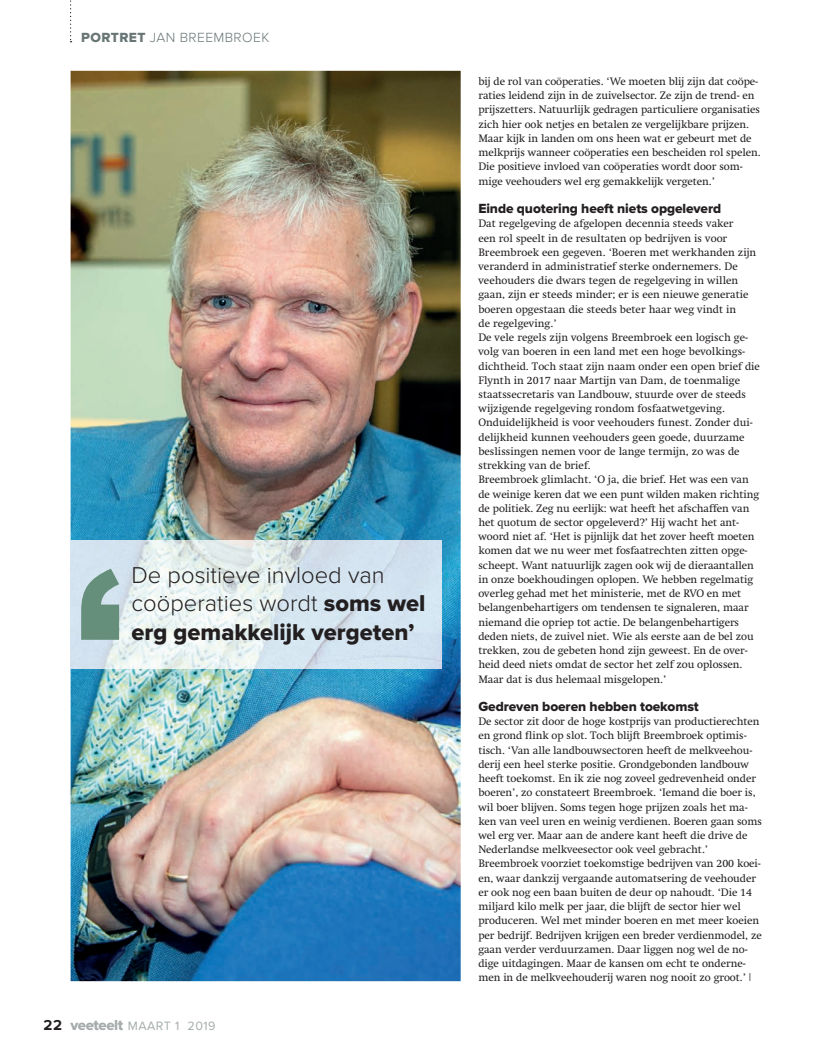
<style>
.page{position:relative;width:815px;height:1052px;background:#fff}
.page>*{position:absolute;margin:0;border:0;box-sizing:border-box;transform-origin:0 0}
.t1{font:300 23.75px/28.5px "Proxima Nova";color:#231f20}
.t2{font:23.75px "Proxima Nova Extrabld";color:#231f20}
.t3{font:13.75px "Proxima Nova Extrabld";letter-spacing:-.005em;color:#231f20}
.t4{font:300 13.75px "Proxima Nova";letter-spacing:.03em;color:#687575}
.t5{font:12.5px "Proxima Nova";letter-spacing:.04em;color:#a6acac}
.t6{font:11px/14.2px "Swift LT Pro";letter-spacing:-.005em;color:#231f20}
.s1{font-family:"Proxima Nova Extrabld";font-weight:400}
.s2{font-weight:700;font-size:15px;color:#231f20}
.s3{font-family:"Proxima Nova Extrabld";font-size:15px}
.s4{font-family:"Univers LT Pro 45";font-weight:300}
</style>
<div class="page">
<img style="left:71px;top:71px;width:389px;height:910px">
<img style="left:71px;top:540px;width:370px;height:128px">
<svg style="left:81px;top:569px;width:38px;height:71px"></svg>
<svg style="left:70px;top:0;width:2px;height:42px"></svg>
<p class="t4" style="left:81px;top:30px;width:190px"><span class="s1">PORTRET</span> JAN BREEMBROEK</p>
<h1 class="t1" style="left:131px;top:561px;width:295px">De positieve invloed van coöperaties wordt <span class="s1">soms wel</span></h1>
<h1 class="t2" style="left:131px;top:618px;width:284px">erg gemakkelijk vergeten’</h1>
<p class="t5" style="left:44px;top:1018px;width:173px"><span class="s2">22</span> <span class="s3">veeteelt</span> MAART 1 2019</p>
<p class="t6" style="left:478px;top:74px;width:284px">bĳ de rol van coöperaties. ‘We moeten blĳ zĳn dat coöpe&shy;raties leidend zĳn in de zuivelsector. Ze zĳn de trend- en prĳszetters. Natuurlĳk gedragen particuliere organisaties zich hier ook netjes en betalen ze vergelĳkbare prĳzen.<br>Maar kĳk in landen om ons heen wat er gebeurt met de melkprĳs wanneer coöperaties een bescheiden rol spelen.<br>Die positieve invloed van coöperaties wordt door som&shy;mige veehouders wel erg gemakkelĳk vergeten.’</p>
<p class="t3" style="left:478px;top:200px;width:244px">Einde quotering heeft niets opgeleverd</p>
<p class="t6" style="left:478px;top:216px;width:283px">Dat regelgeving de afgelopen decennia steeds vaker<br>een rol speelt in de resultaten op bedrĳven is voor Breembroek een gegeven. ‘Boeren met werkhanden zĳn veranderd in administratief sterke ondernemers. De veehouders die dwars tegen de regelgeving in willen gaan, zĳn er steeds minder; er is een nieuwe generatie boeren opgestaan die steeds beter haar weg vindt in<br>de regelgeving.’<br>De vele regels zĳn volgens Breembroek een logisch ge&shy;volg van boeren in een land met een hoge bevolkings&shy;dichtheid. Toch staat zĳn naam onder een open brief die Flynth in 2017 naar Martĳn van Dam, de toenmalige staatssecretaris van Landbouw, stuurde over de steeds wĳzigende regelgeving rondom fosfaatwetgeving.<br>Onduidelĳkheid is voor veehouders funest. Zonder dui&shy;delĳkheid kunnen veehouders geen goede, duurzame beslissingen nemen voor de lange termĳn, zo was de strekking van de brief.<br>Breembroek glimlacht. ‘O ja, die brief. Het was een van de weinige keren dat we een punt wilden maken richting de politiek. Zeg nu eerlĳk: wat heeft het afschaffen van het quotum de sector opgeleverd?’ Hĳ wacht het ant&shy;woord niet af. ‘Het is pĳnlĳk dat het zover heeft moeten komen dat we nu weer met fosfaatrechten zitten opge&shy;scheept. Want natuurlĳk zagen ook wĳ de dieraantallen in onze boekhoudingen oplopen. We hebben regelmatig overleg gehad met het ministerie, met de RVO en met belangenbehartigers om tendensen te signaleren, maar niemand die opriep tot actie. De belangenbehartigers deden niets, de zuivel niet. Wie als eerste aan de bel zou trekken, zou de gebeten hond zĳn geweest. En de over&shy;heid deed niets omdat de sector het zelf zou oplossen.<br>Maar dat is dus helemaal misgelopen.’</p>
<p class="t3" style="left:478px;top:698px;width:222px">Gedreven boeren hebben toekomst</p>
<p class="t6" style="left:478px;top:714px;width:285px">De sector zit door de hoge kostprĳs van productierechten en grond flink op slot. Toch blĳft Breembroek optimis&shy;tisch. ‘Van alle landbouwsectoren heeft de melkveehou&shy;derĳ een heel sterke positie. Grondgebonden landbouw heeft toekomst. En ik zie nog zoveel gedrevenheid onder boeren’, zo constateert Breembroek. ‘Iemand die boer is, wil boer blĳven. Soms tegen hoge prĳzen zoals het ma&shy;ken van veel uren en weinig verdienen. Boeren gaan soms wel erg ver. Maar aan de andere kant heeft die drive de Nederlandse melkveesector ook veel gebracht.’ Breembroek voorziet toekomstige bedrĳven van 200 koei&shy;en, waar dankzĳ vergaande automatsering de veehouder er ook nog een baan buiten de deur op nahoudt. ‘Die 14 miljard kilo melk per jaar, die blĳft de sector hier wel produceren. Wel met minder boeren en met meer koeien per bedrĳf. Bedrĳven krĳgen een breder verdienmodel, ze gaan verder verduurzamen. Daar liggen nog wel de no&shy;dige uitdagingen. Maar de kansen om echt te onderne&shy;men in de melkveehouderĳ waren nog nooit zo groot.’ <span class="s4">l</span></p>
</div>
